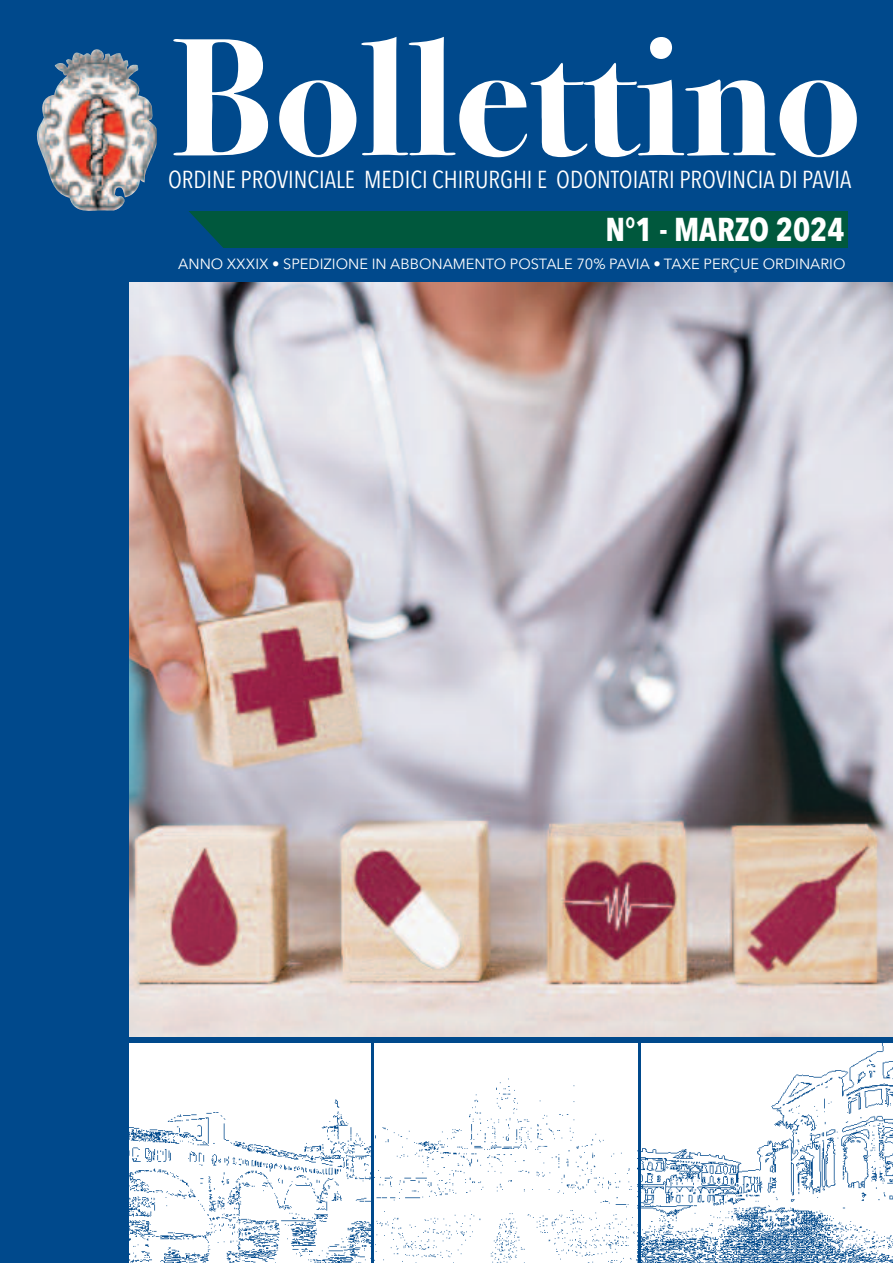
<style>
.page{position:relative;width:893px;height:1263px;background:#fff}
.page>*{position:absolute;margin:0;border:0;box-sizing:border-box;transform-origin:0 0}
.t1{font:700 168px "Bodoni Svty Two ITCTT";color:#fff}
.t2{font:700 32.7px "Avenir Next Condensed";color:#fff}
.t3{font:24.3px "Avenir Next Condensed";color:#fff}
.t4{font:14.7px "Avenir Next";color:#fff}
</style>
<div class="page">
<div style="left:0;top:0;width:893px;height:291px;background:#00498c"></div>
<img style="left:129px;top:282px;width:764px;height:755px">
<img style="left:37px;top:49px;width:120px;height:162px">
<div style="left:166px;top:211px;width:681px;height:37px;background:#00583d"></div>
<svg style="left:123px;top:193px;width:100px;height:55px"></svg>
<img style="left:129px;top:1099px;width:242px;height:164px">
<img style="left:374px;top:1078px;width:263px;height:185px">
<img style="left:637px;top:1043px;width:256px;height:220px">
<div style="left:91px;top:1037px;width:802px;height:6px;background:#00498c"></div>
<hr style="left:371px;top:1037px;width:3px;height:226px;background:#00498c">
<hr style="left:638px;top:1037px;width:3px;height:226px;background:#00498c">
<div style="left:0;top:242px;width:129px;height:1021px;background:#00498c"></div>
<h1 class="t1" style="left:172px;top:-41px;width:691px">Bollettino</h1>
<h3 class="t3" style="left:168px;top:158px;width:685px">ORDINE PROVINCIALE MEDICI CHIRURGHI E ODONTOIATRI PROVINCIA DI PAVIA</h3>
<h2 class="t2" style="left:605px;top:210px;width:241px">N°1 - MARZO 2024</h2>
<p class="t4" style="left:178px;top:251px;width:669px">ANNO XXXIX • SPEDIZIONE IN ABBONAMENTO POSTALE 70% PAVIA • TAXE PERÇUE ORDINARIO</p>
</div>
